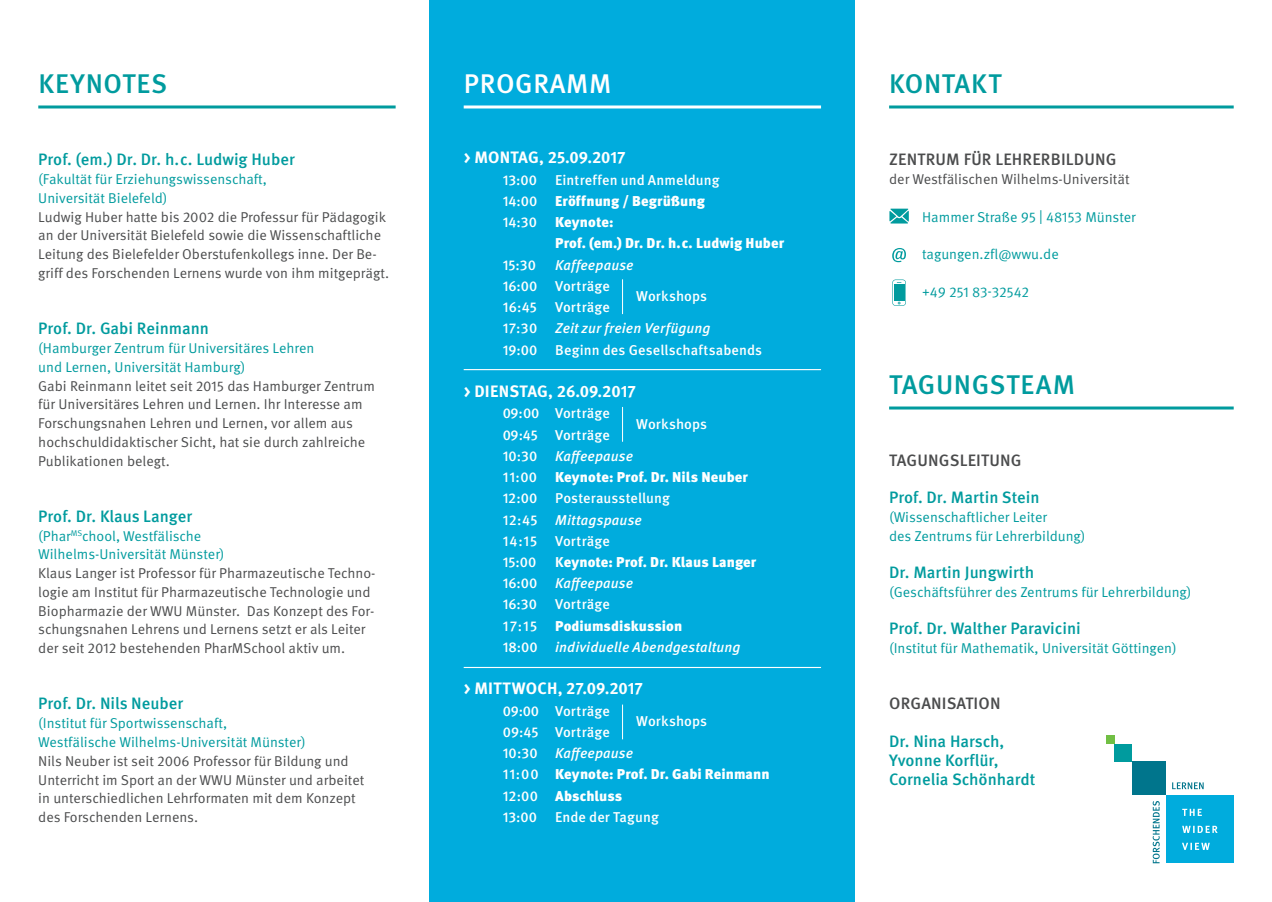
<style>
.page{position:relative;width:1272px;height:902px;background:#fff}
.page>*{position:absolute;margin:0;border:0;box-sizing:border-box;transform-origin:0 0}
.t1{font:500 27px "Meta OT";letter-spacing:.02em;color:#009b9e}
.t2{font:500 27px "Meta OT";letter-spacing:.02em;color:#fff}
.t3{font:500 16.5px/18.8px "Meta OT";color:#009b9e}
.t4{font:700 16.5px "Meta OT";letter-spacing:.005em;color:#fff}
.t5{font:500 16.5px "Meta OT";letter-spacing:.01em;color:#4b4c4d}
.t6{font:14.25px/18.8px "Meta OT";color:#4b4c4d}
.t7{font:14.25px/18.8px "Meta OT";color:#009b9e}
.t8{font:500 14.25px/21.1px "Meta OT";letter-spacing:.005em;color:#fff}
.t9{font:900 14.25px/21.1px "Meta OT";letter-spacing:.005em;color:#fff}
.t10{font:italic 500 14.25px/21.1px "Meta OT";letter-spacing:.01em;color:#fff}
.s1{font-weight:900}
.s2{font-style:italic}
.s3{font-weight:700}
.s4{font-weight:500}
.s5{font-weight:500;font-style:italic}
.s6{font-style:normal}
.s7{font-weight:900;font-style:normal}
</style>
<div class="page">
<svg style="left:892px;top:279px;width:14px;height:27px"></svg>
<svg style="left:889px;top:209px;width:19px;height:14px"></svg>
<div style="left:429px;top:0;width:426px;height:901px;background:#00acdd"></div>
<hr style="left:38px;top:105px;width:357px;height:3px;background:#009b9e">
<hr style="left:463px;top:105px;width:358px;height:3px;background:#fff">
<hr style="left:889px;top:105px;width:344px;height:3px;background:#009b9e">
<hr style="left:889px;top:406px;width:344px;height:3px;background:#009b9e">
<hr style="left:463px;top:369px;width:358px;height:1px;background:#fff">
<hr style="left:622px;top:279px;width:1px;height:35px;background:#fff">
<hr style="left:622px;top:407px;width:1px;height:34px;background:#fff">
<hr style="left:622px;top:704px;width:1px;height:35px;background:#fff">
<hr style="left:463px;top:666px;width:358px;height:2px;background:#fff">
<div style="left:1165px;top:795px;width:68px;height:68px;background:#00acdd"></div>
<div style="left:1131px;top:761px;width:34px;height:34px;background:#00758c"></div>
<div style="left:1114px;top:744px;width:17px;height:17px;background:#009b9e"></div>
<div style="left:1106px;top:735px;width:8px;height:9px;background:#71bf44"></div>
<svg style="left:1152px;top:801px;width:7px;height:62px"></svg>
<svg style="left:1172px;top:782px;width:31px;height:7px"></svg>
<svg style="left:1182px;top:842px;width:27px;height:7px"></svg>
<svg style="left:1182px;top:825px;width:35px;height:7px"></svg>
<svg style="left:1182px;top:808px;width:19px;height:7px"></svg>
<svg style="left:892px;top:248px;width:14px;height:14px"></svg>
<h1 class="t1" style="left:38px;top:67px;width:130px">KEYNOTES</h1>
<h1 class="t2" style="left:464px;top:67px;width:149px">PROGRAMM</h1>
<h1 class="t1" style="left:889px;top:67px;width:114px">KONTAKT</h1>
<p class="t3" style="left:38px;top:150px;width:258px">Prof. (em.) Dr. Dr. h.c. Ludwig Huber</p>
<p class="t7" style="left:38px;top:170px;width:230px">(Fakultät für Erziehungswissenschaft,<br>Universität Bielefeld)</p>
<p class="t6" style="left:38px;top:207px;width:352px">Ludwig Huber hatte bis 2002 die Professur für Pädagogik an der Universität Bielefeld sowie die Wissenschaftliche Leitung des Bielefelder Oberstufenkollegs inne. Der Be&shy;griff des Forschenden Lernens wurde von ihm mitgeprägt.</p>
<p class="t3" style="left:38px;top:319px;width:172px">Prof. Dr. Gabi Reinmann</p>
<p class="t7" style="left:38px;top:339px;width:278px">(Hamburger Zentrum für Universitäres Lehren und Lernen, Universität Hamburg)</p>
<p class="t6" style="left:38px;top:376px;width:338px">Gabi Reinmann leitet seit 2015 das Hamburger Zentrum für Universitäres Lehren und Lernen. Ihr Interesse am Forschungsnahen Lehren und Lernen, vor allem aus hochschuldidaktischer Sicht, hat sie durch zahlreiche Publikationen belegt.</p>
<p class="t3" style="left:38px;top:507px;width:155px">Prof. Dr. Klaus Langer</p>
<p class="t7" style="left:38px;top:526px;width:188px">(Phar<sup>MS</sup>chool, Westfälische<br>Wilhelms-Universität Münster)</p>
<p class="t6" style="left:38px;top:564px;width:339px">Klaus Langer ist Professor für Pharmazeutische Techno&shy;logie am Institut für Pharmazeutische Technologie und Biopharmazie der WWU Münster. Das Konzept des For&shy;schungsnahen Lehrens und Lernens setzt er als Leiter der seit 2012 bestehenden PharMSchool aktiv um.</p>
<p class="t3" style="left:38px;top:694px;width:146px">Prof. Dr. Nils Neuber</p>
<p class="t7" style="left:38px;top:714px;width:269px">(Institut für Sportwissenschaft,<br>Westfälische Wilhelms-Universität Münster)</p>
<p class="t6" style="left:38px;top:751px;width:327px">Nils Neuber ist seit 2006 Professor für Bildung und Unterricht im Sport an der WWU Münster und arbeitet in unterschiedlichen Lehrformaten mit dem Konzept des Forschenden Lernens.</p>
<p class="t4" style="left:463px;top:147px;width:163px">&gt; MONTAG, 25.09.2017</p>
<p class="t8" style="left:502px;top:169px;width:36px">13:00</p>
<p class="t8" style="left:502px;top:169px;width:218px;text-indent:52px">Eintreffen und Anmeldung<br>14:00 <span class="s1">Eröffnung / Begrüßung<br></span>14:30</p>
<p class="t9" style="left:555px;top:212px;width:230px">Keynote:<br>Prof. (em.) Dr. Dr. h.c. Ludwig Huber</p>
<p class="t8" style="left:502px;top:254px;width:35px">15:30</p>
<p class="t10" style="left:555px;top:254px;width:80px">Kaffeepause</p>
<p class="t8" style="left:502px;top:275px;width:109px">16:00 Vorträge</p>
<p class="t8" style="left:636px;top:286px;width:72px">Workshops</p>
<p class="t8" style="left:502px;top:297px;width:36px">16:45</p>
<p class="t8" style="left:502px;top:297px;width:261px;text-indent:52px">Vorträge<br>17:30 <span class="s2">Zeit zur freien Verfügung<br></span>19:00 Beginn des Gesellschaftsabends</p>
<p class="t4" style="left:463px;top:381px;width:174px">&gt; DIENSTAG, 26.09.2017</p>
<p class="t8" style="left:502px;top:403px;width:109px">09 :00 Vorträge</p>
<p class="t8" style="left:636px;top:413px;width:72px">Workshops</p>
<p class="t8" style="left:502px;top:424px;width:109px">09:45 Vorträge<br>10 :30</p>
<p class="t10" style="left:555px;top:445px;width:79px">Kaffeepause</p>
<p class="t8" style="left:502px;top:466px;width:36px">11:00</p>
<p class="t9" style="left:555px;top:467px;width:194px">Keynote: Prof. Dr. Nils Neuber</p>
<p class="t8" style="left:502px;top:488px;width:36px">12:00</p>
<p class="t8" style="left:502px;top:488px;width:169px;text-indent:53px">Posterausstellung<br>12:45 <span class="s2">Mittagspause<br></span>14:15 Vorträge<br>15:00</p>
<p class="t9" style="left:502px;top:552px;width:255px;text-indent:52px"><span class="s3">K</span>eynote: Prof. Dr. Klaus Langer<br><span class="s4">16:00</span> <span class="s5">Kaffeepause<br></span><span class="s4">16:30</span></p>
<p class="t10" style="left:502px;top:594px;width:239px;text-indent:52px"><span class="s6">Vorträge<br>17:15</span> <span class="s7">Podiumsdiskussion<br></span><span class="s6">18:00</span> individuelle Abendgestaltung</p>
<p class="t4" style="left:463px;top:678px;width:181px">&gt; MITTWOCH, 27.09.2017</p>
<p class="t8" style="left:502px;top:700px;width:109px">09:00 Vorträge</p>
<p class="t8" style="left:636px;top:710px;width:72px">Workshops</p>
<p class="t9" style="left:502px;top:721px;width:268px"><span class="s4">09:45 Vorträge<br>10:30</span> <span class="s5">Kaffeepause<br></span><span class="s4">11:00</span> Keynote: Prof. Dr. Gabi Reinmann<br><span class="s4">12:00</span> Abschluss<br><span class="s4">13:00</span></p>
<p class="t8" style="left:555px;top:806px;width:105px">Ende der Tagung</p>
<p class="t5" style="left:889px;top:149px;width:229px">ZENTRUM FÜR LEHRERBILDUNG</p>
<p class="t6" style="left:889px;top:170px;width:242px">der Westfälischen Wilhelms-Universität</p>
<p class="t7" style="left:922px;top:207px;width:215px">Hammer Straße 95 | 48153 Münster</p>
<p class="t7" style="left:922px;top:245px;width:138px">tagungen.zfl@wwu.de</p>
<p class="t7" style="left:922px;top:282px;width:108px">+49 251 83-32542</p>
<h1 class="t1" style="left:889px;top:367px;width:187px">TAGUNGSTEAM</h1>
<p class="t5" style="left:889px;top:449px;width:134px">TAGUNGSLEITUNG</p>
<p class="t3" style="left:889px;top:488px;width:152px">Prof. Dr. Martin Stein</p>
<p class="t7" style="left:889px;top:507px;width:198px">(Wissenschaftlicher Leiter<br>des Zentrums für Lehrerbildung)</p>
<p class="t3" style="left:889px;top:563px;width:147px">Dr. Martin Jungwirth</p>
<p class="t7" style="left:889px;top:582px;width:304px">(Geschäftsführer des Zentrums für Lehrerbildung)</p>
<p class="t3" style="left:889px;top:619px;width:193px">Prof. Dr. Walther Paravicini</p>
<p class="t7" style="left:889px;top:639px;width:289px">(Institut für Mathematik, Universität Göttingen)</p>
<p class="t5" style="left:889px;top:693px;width:113px">ORGANISATION</p>
<p class="t3" style="left:889px;top:732px;width:148px">Dr. Nina Harsch,<br>Yvonne Korflür,<br>Cornelia Schönhardt</p>
</div>
